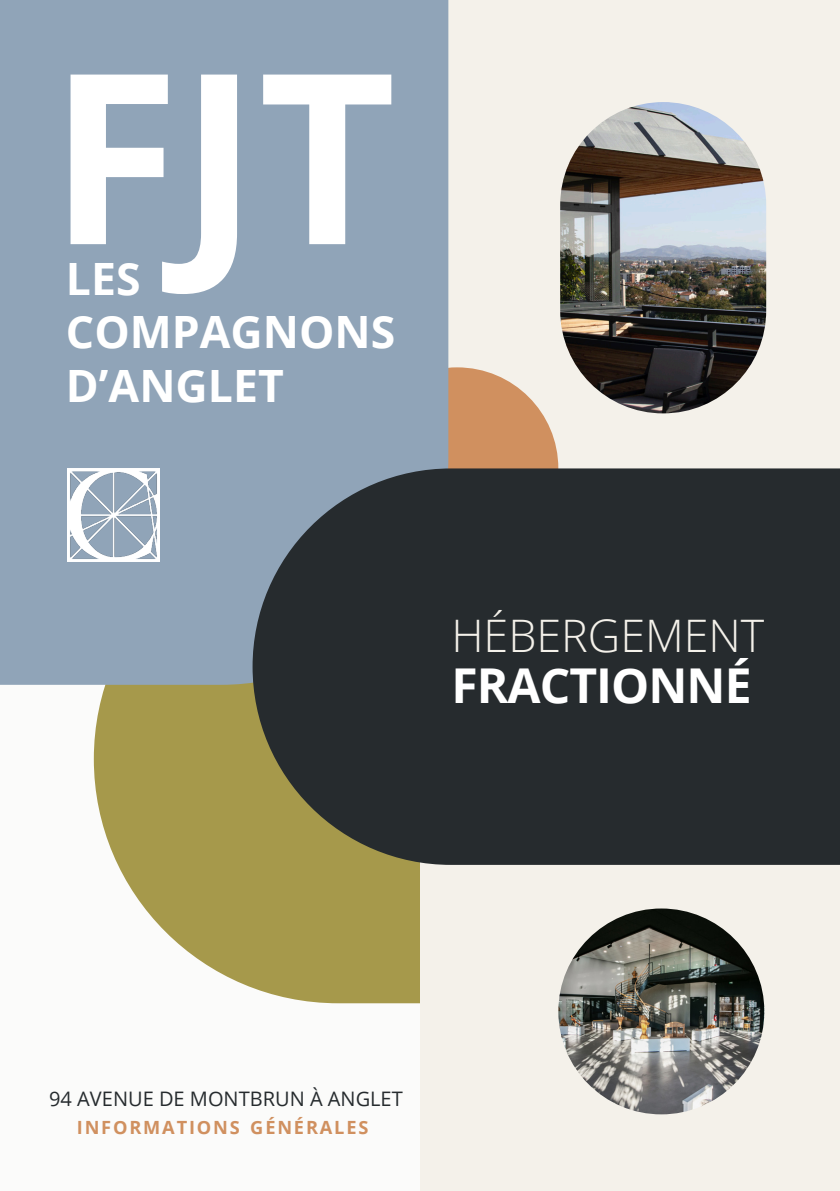
<style>
.page{position:relative;width:840px;height:1191px;background:#fff}
.page>*{position:absolute;margin:0;border:0;box-sizing:border-box;transform-origin:0 0}
.t1{font:700 237.4px "Open Sans";color:#fff}
.TITRE___COULEURS{font:700 48px "Open Sans";letter-spacing:-.02em;color:#fff}
.TITRE___COULEURS-2{font:300 44.8px "Open Sans";color:#f4f1ea}
.t2{font:700 44.6px/53.4px "Open Sans";color:#fff}
.TITRE___COULEURS-3{font:20px "Open Sans";color:#262b2e}
.TITRE___COULEURS-4{font:700 18.2px "Open Sans";letter-spacing:.1em;color:#d0905f}
</style>
<div class="page">
<div style="left:0;top:0;width:839px;height:1191px;background:#fbfbfa"></div>
<svg style="left:94px;top:685px;width:326px;height:318px;fill:#a6994b"></svg>
<div style="left:420px;top:0;width:419px;height:1191px;background:#f4f1ea"></div>
<img style="left:560px;top:102px;width:205px;height:311px;border-radius:103px">
<img style="left:558px;top:908px;width:205px;height:206px;border-radius:103px">
<div style="left:356px;top:367px;width:202px;height:202px;background:#d0905f;border-radius:50%"></div>
<div style="left:0;top:0;width:448px;height:685px;background:#90a4b8"></div>
<img style="left:67px;top:468px;width:93px;height:93px">
<svg style="left:252px;top:468px;width:587px;height:397px;background:#2e3334"></svg>
<p class="t1" style="left:49px;top:-10px;width:348px">FJT</p>
<p class="t2" style="left:66px;top:251px;width:331px">LES<br>COMPAGNONS<br>D’ANGLET</p>
<p class="TITRE___COULEURS-2" style="left:451px;top:605px;width:314px">HÉBERGEMENT</p>
<p class="TITRE___COULEURS" style="left:451px;top:652px;width:301px">FRACTIONNÉ</p>
<p class="TITRE___COULEURS-3" style="left:49px;top:1085px;width:355px">94 AVENUE DE MONTBRUN À ANGLET</p>
<p class="TITRE___COULEURS-4" style="left:77px;top:1114px;width:293px">INFORMATIONS GÉNÉRALES</p>
</div>
